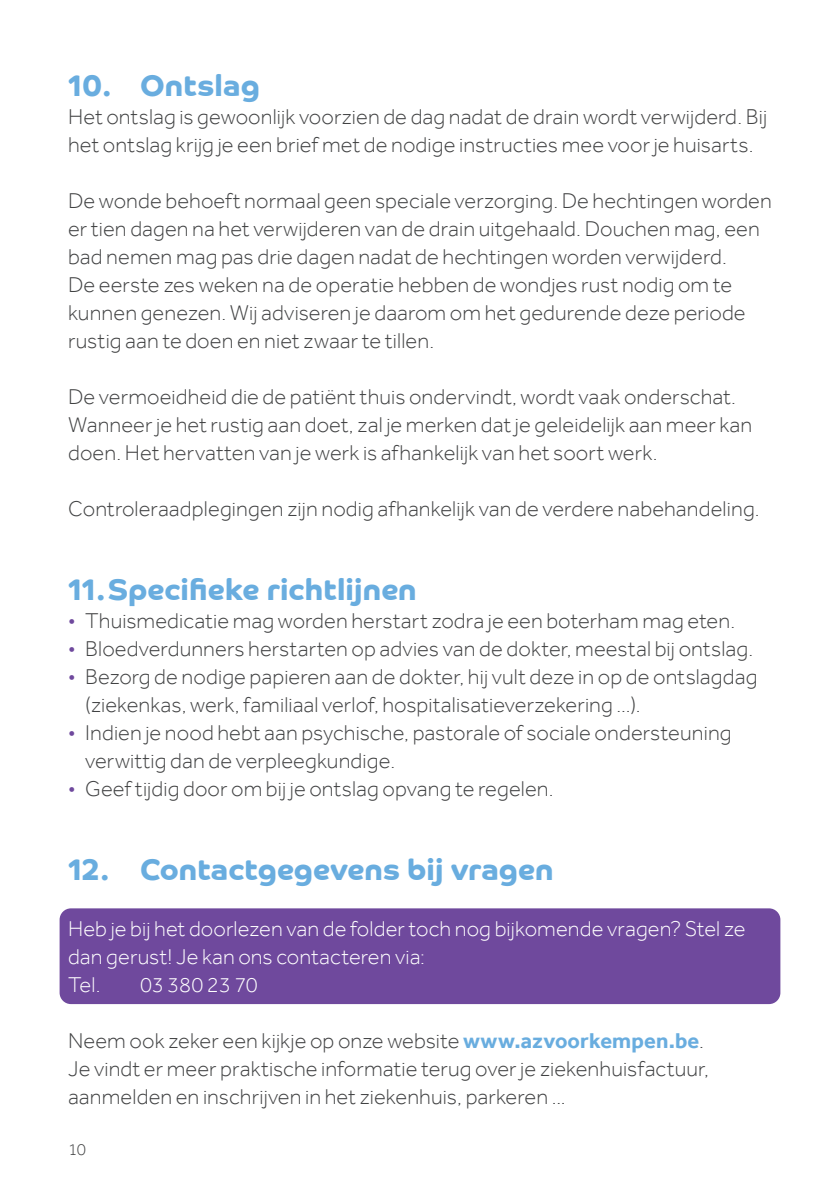
<style>
.page{position:relative;width:840px;height:1191px;background:#fff}
.page>*{position:absolute;margin:0;border:0;box-sizing:border-box;transform-origin:0 0}
.t1{font:700 30px "Co Headline";letter-spacing:.005em;color:#69addf}
.Broodtekst{font:300 22px/28px "Effra";letter-spacing:.005em;color:#414243}
.Broodtekst_wit_voor{font:300 22px/28px "Effra";letter-spacing:.005em;color:#fff}
.t2{font:300 17px "Effra";color:#414243}
.s1{color:#6f499d}
.s2{font-weight:700;color:#69addf}
</style>
<div class="page">
<div style="left:60px;top:908px;width:720px;height:96px;background:#6f499d;border-radius:11px"></div>
<p class="t1" style="left:68px;top:69px;width:193px">10. Ontslag</p>
<p class="Broodtekst" style="left:68px;top:103px;width:700px">Het ontslag is gewoonlijk voorzien de dag nadat de drain wordt verwijderd. Bij het ontslag krijg je een brief met de nodige instructies mee voor je huisarts.</p>
<p class="Broodtekst" style="left:68px;top:187px;width:704px">De wonde behoeft normaal geen speciale verzorging. De hechtingen worden er tien dagen na het verwijderen van de drain uitgehaald. Douchen mag, een bad nemen mag pas drie dagen nadat de hechtingen worden verwijderd.<br>De eerste zes weken na de operatie hebben de wondjes rust nodig om te kunnen genezen. Wij adviseren je daarom om het gedurende deze periode rustig aan te doen en niet zwaar te tillen.</p>
<p class="Broodtekst" style="left:68px;top:383px;width:685px">De vermoeidheid die de patiënt thuis ondervindt, wordt vaak onderschat.<br>Wanneer je het rustig aan doet, zal je merken dat je geleidelijk aan meer kan doen. Het hervatten van je werk is afhankelijk van het soort werk.</p>
<p class="Broodtekst" style="left:68px;top:495px;width:692px">Controleraadplegingen zijn nodig afhankelijk van de verdere nabehandeling.</p>
<p class="t1" style="left:68px;top:573px;width:350px">11.Specifieke richtlijnen</p>
<p class="Broodtekst" style="left:68px;top:607px;width:668px"><span class="s1">•</span> Thuismedicatie mag worden herstart zodra je een boterham mag eten.</p>
<p class="Broodtekst" style="left:68px;top:635px;width:686px"><span class="s1">•</span> Bloedverdunners herstarten op advies van de dokter, meestal bij ontslag.</p>
<p class="Broodtekst" style="left:85px;top:663px;width:673px;text-indent:-17px"><span class="s1">•</span> Bezorg de nodige papieren aan de dokter, hij vult deze in op de ontslagdag (ziekenkas, werk, familiaal verlof, hospitalisatieverzekering ...).</p>
<p class="Broodtekst" style="left:85px;top:719px;width:647px;text-indent:-17px"><span class="s1">•</span> Indien je nood hebt aan psychische, pastorale of sociale ondersteuning verwittig dan de verpleegkundige.</p>
<p class="Broodtekst" style="left:68px;top:775px;width:487px"><span class="s1">•</span> Geef tijdig door om bij je ontslag opvang te regelen.</p>
<p class="t1" style="left:68px;top:853px;width:486px">12. Contactgegevens bij vragen</p>
<p class="Broodtekst_wit_voor" style="left:68px;top:915px;width:678px">Heb je bij het doorlezen van de folder toch nog bijkomende vragen? Stel ze dan gerust! Je kan ons contacteren via:</p>
<p class="Broodtekst_wit_voor" style="left:68px;top:971px;width:34px">Tel.</p>
<p class="Broodtekst_wit_voor" style="left:140px;top:971px;width:119px">03 380 23 70</p>
<p class="Broodtekst" style="left:68px;top:1027px;width:642px">Neem ook zeker een kijkje op onze website <span class="s2">www.azvoorkempen.be</span>.<br>Je vindt er meer praktische informatie terug over je ziekenhuisfactuur, aanmelden en inschrijven in het ziekenhuis, parkeren ...</p>
<p class="t2" style="left:68px;top:1140px;width:20px">10</p>
</div>
